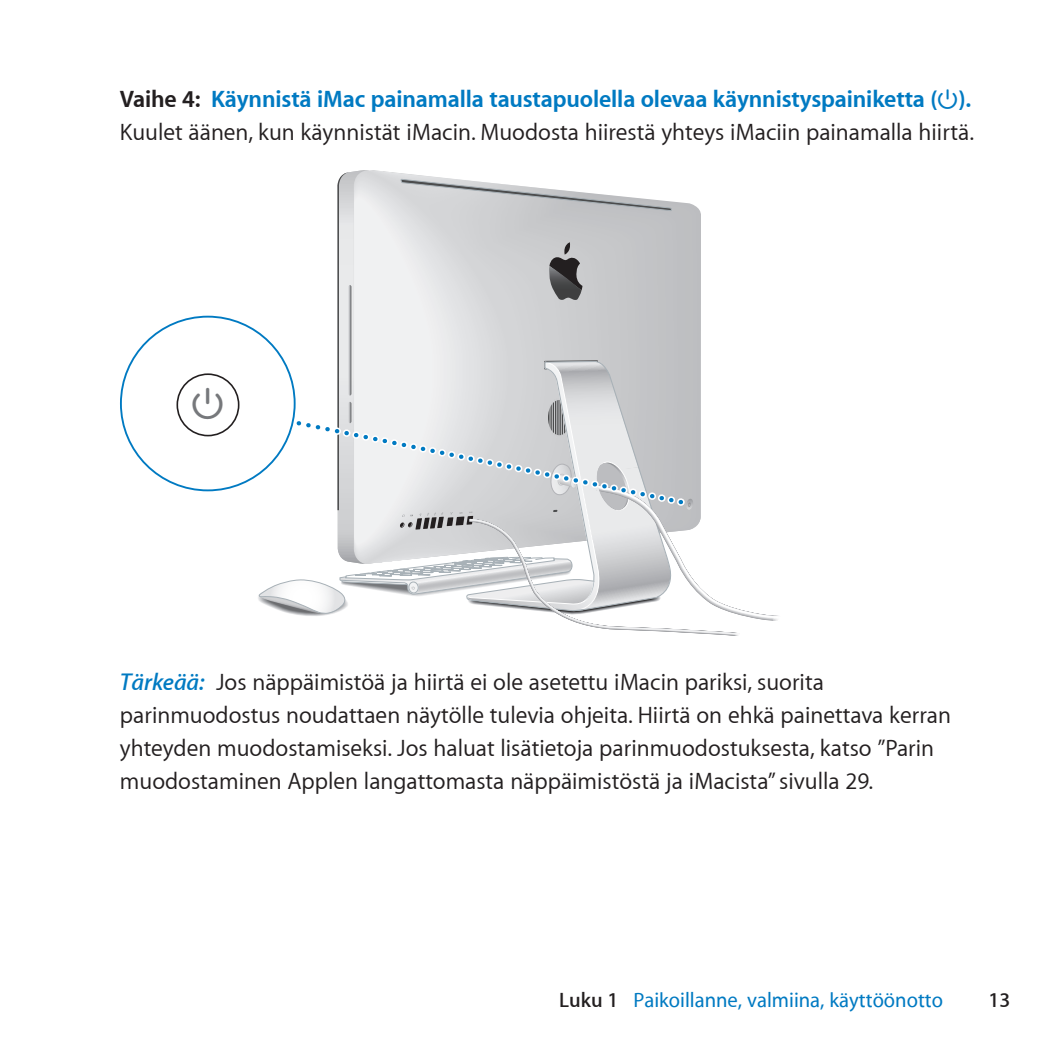
<style>
.page{position:relative;width:1063px;height:1063px;background:#fff}
.page>*{position:absolute;margin:0;border:0;box-sizing:border-box;transform-origin:0 0}
.t1{font:38.1px "Apple Icon Four";color:#76787b}
.t2{font:24px/33px "Myriad Set Text";color:#231f20}
.t3{font:700 24px "Myriad Set";letter-spacing:-.005em;color:#007ac2}
.t4{font:500 21px "Myriad Set";color:#007ac2}
.t5{font:600 21px "Myriad Set";color:#231f20}
.s1{color:#231f20}
.s2{font-family:"Apple Icon Four";font-weight:400}
.s3{font-family:"Myriad Set";font-weight:600;font-style:italic;color:#007ac2}
.s4{font-weight:600;color:#231f20}
</style>
<div class="page">
<div style="left:176px;top:373px;width:63px;height:63px;border:2px solid #231f20;border-radius:50%"></div>
<svg style="left:256px;top:170px;width:522px;height:466px"></svg>
<p class="t3" style="left:120px;top:84px;width:853px"><span class="s1">Vaihe 4:</span> Käynnistä iMac painamalla taustapuolella olevaa käynnistyspainiketta (<span class="s2">®</span>).</p>
<p class="t2" style="left:120px;top:115px;width:856px">Kuulet äänen, kun käynnistät iMacin. Muodosta hiirestä yhteys iMaciin painamalla hiirtä.</p>
<h1 class="t1" style="left:192px;top:380px;width:35px">®</h1>
<p class="t2" style="left:120px;top:665px;width:833px"><span class="s3">Tärkeää:</span> Jos näppäimistöä ja hiirtä ei ole asetettu iMacin pariksi, suorita parinmuodostus noudattaen näytölle tulevia ohjeita. Hiirtä on ehkä painettava kerran yhteyden muodostamiseksi. Jos haluat lisätietoja parinmuodostuksesta, katso ”Parin muodostaminen Applen langattomasta näppäimistöstä ja iMacista”sivulla 29.</p>
<p class="t4" style="left:559px;top:987px;width:385px"><span class="s4">Luku 1</span> Paikoillanne, valmiina, käyttöönotto</p>
<p class="t5" style="left:989px;top:987px;width:23px">13</p>
</div>
